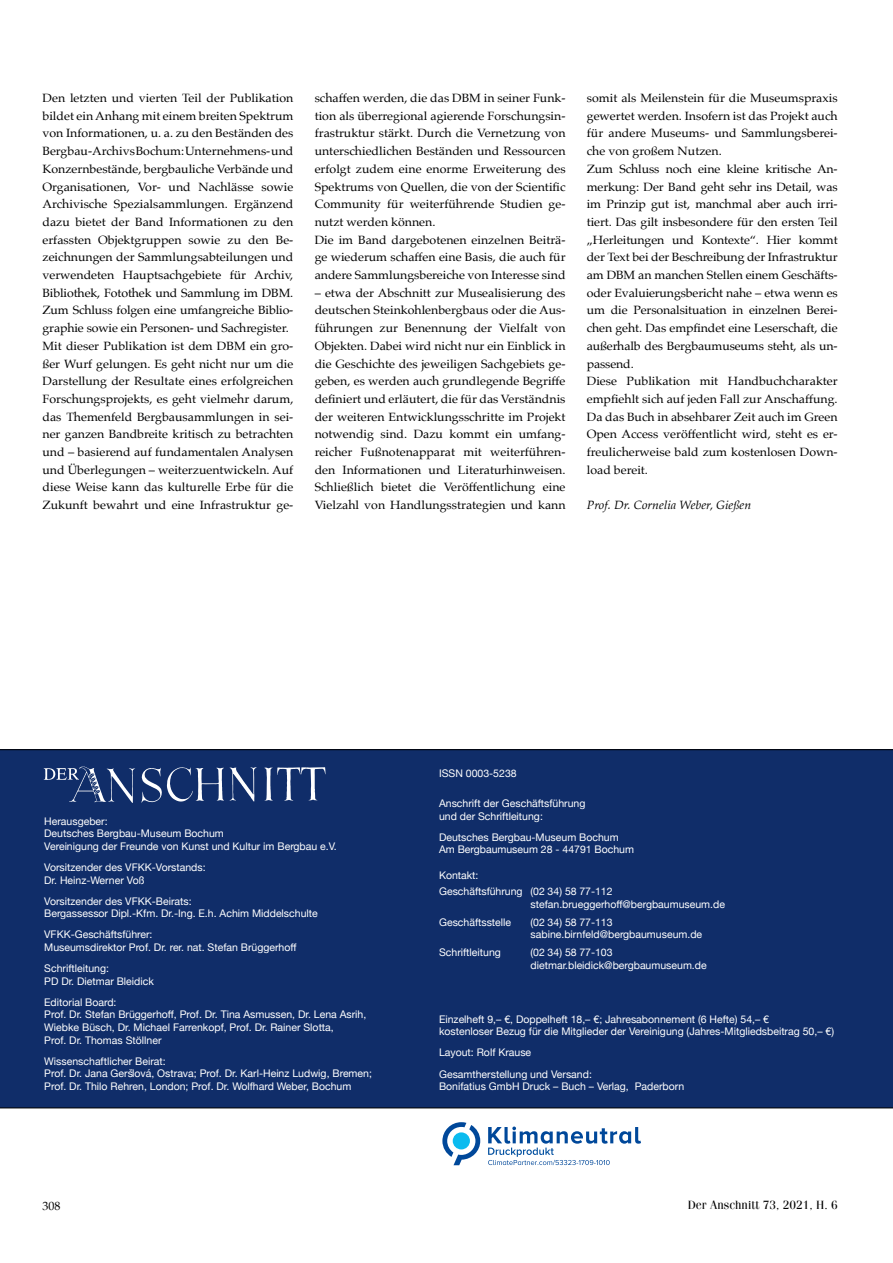
<style>
.page{position:relative;width:893px;height:1263px;background:#fff}
.page>*{position:absolute;margin:0;border:0;box-sizing:border-box;transform-origin:0 0}
.t1{font:12px/17.7px "Palatino";color:#000}
.t2{font:italic 12px "Palatino";color:#000}
.t3{font:12px "Fenice LT";color:#000}
.t4{font:10.5px/12.6px "Helvetica Neue";color:#fff}
</style>
<div class="page">
<div style="left:0;top:749px;width:893px;height:359px;background:#102d69"></div>
<svg style="left:442px;top:1122px;width:38px;height:43px"></svg>
<svg style="left:488px;top:1126px;width:153px;height:39px"></svg>
<img style="left:69px;top:766px;width:29px;height:36px">
<p class="t1" style="left:43px;top:89px;width:252px">Den letzten und vierten Teil der Publikation bildet ein Anhang mit einem breiten Spektrum von Informationen, u. a. zu den Beständen des Bergbau-Archivs Bochum: Unternehmens- und Konzernbestände, bergbauliche Verbände und Organisationen, Vor- und Nachlässe sowie Archivische Spezialsammlungen. Ergänzend dazu bietet der Band Informationen zu den erfassten Objektgruppen sowie zu den Be&shy;zeichnungen der Sammlungsabteilungen und verwendeten Hauptsachgebiete für Archiv, Bibliothek, Fotothek und Sammlung im DBM.<br>Zum Schluss folgen eine umfangreiche Biblio&shy;graphie sowie ein Personen- und Sachregister.<br>Mit dieser Publikation ist dem DBM ein gro&shy;ßer Wurf gelungen. Es geht nicht nur um die Darstellung der Resultate eines erfolgreichen Forschungsprojekts, es geht vielmehr darum, das Themenfeld Bergbausammlungen in sei&shy;ner ganzen Bandbreite kritisch zu betrachten und – basierend auf fundamentalen Analysen und Überlegungen – weiterzuentwickeln. Auf diese Weise kann das kulturelle Erbe für die Zukunft bewahrt und eine Infrastruktur ge-</p>
<p class="t1" style="left:315px;top:89px;width:252px">schaffen werden, die das DBM in seiner Funk&shy;tion als überregional agierende Forschungsin&shy;frastruktur stärkt. Durch die Vernetzung von unterschiedlichen Beständen und Ressourcen erfolgt zudem eine enorme Erweiterung des Spektrums von Quellen, die von der Scientific Community für weiterführende Studien ge&shy;nutzt werden können.<br>Die im Band dargebotenen einzelnen Beiträ&shy;ge wiederum schaffen eine Basis, die auch für andere Sammlungsbereiche von Interesse sind</p>
<p class="t1" style="left:315px;top:284px;width:252px;text-align:justify">– etwa der Abschnitt zur Musealisierung des deutschen Steinkohlenbergbaus oder die Aus&shy;führungen zur Benennung der Vielfalt von Objekten. Dabei wird nicht nur ein Einblick in die Geschichte des jeweiligen Sachgebiets ge&shy;geben, es werden auch grundlegende Begriffe definiert und erläutert, die für das Verständnis der weiteren Entwicklungsschritte im Projekt notwendig sind. Dazu kommt ein umfang&shy;reicher Fußnotenapparat mit weiterführen&shy;den Informationen und Literaturhinweisen.<br>Schließlich bietet die Veröffentlichung eine Vielzahl von Handlungsstrategien und kann</p>
<p class="t1" style="left:587px;top:89px;width:252px">somit als Meilenstein für die Museumspraxis gewertet werden. Insofern ist das Projekt auch für andere Museums- und Sammlungsberei&shy;che von großem Nutzen.<br>Zum Schluss noch eine kleine kritische An&shy;merkung: Der Band geht sehr ins Detail, was im Prinzip gut ist, manchmal aber auch irri&shy;tiert. Das gilt insbesondere für den ersten Teil „Herleitungen und Kontexte“. Hier kommt der Text bei der Beschreibung der Infrastruktur am DBM an manchen Stellen einem Geschäfts&shy;oder Evaluierungsbericht nahe – etwa wenn es um die Personalsituation in einzelnen Berei&shy;chen geht. Das empfindet eine Leserschaft, die außerhalb des Bergbaumuseums steht, als un&shy;passend.<br>Diese Publikation mit Handbuchcharakter empfiehlt sich auf jeden Fall zur Anschaffung.<br>Da das Buch in absehbarer Zeit auch im Green Open Access veröffentlicht wird, steht es er&shy;freulicherweise bald zum kostenlosen Down&shy;load bereit.</p>
<p class="t2" style="left:587px;top:495px;width:166px">Prof. Dr. Cornelia Weber, Gießen</p>
<p class="t4" style="left:44px;top:815px;width:294px">Herausgeber:<br>Deutsches Bergbau-Museum Bochum<br>Vereinigung der Freunde von Kunst und Kultur im Bergbau e.V.</p>
<p class="t4" style="left:44px;top:862px;width:163px">Vorsitzender des VFKK-Vorstands:<br>Dr. Heinz-Werner Voß</p>
<p class="t4" style="left:44px;top:895px;width:275px">Vorsitzender des VFKK-Beirats:<br>Bergassessor Dipl.-Kfm. Dr.-Ing. E.h. Achim Middelschulte</p>
<p class="t4" style="left:44px;top:929px;width:254px">VFKK-Geschäftsführer:<br>Museumsdirektor Prof. Dr. rer. nat. Stefan Brüggerhoff</p>
<p class="t4" style="left:44px;top:963px;width:111px">Schriftleitung:<br>PD Dr. Dietmar Bleidick</p>
<p class="t4" style="left:44px;top:996px;width:324px">Editorial Board:<br>Prof. Dr. Stefan Brüggerhoff, Prof. Dr. Tina Asmussen, Dr. Lena Asrih, Wiebke Büsch, Dr. Michael Farrenkopf, Prof. Dr. Rainer Slotta,<br>Prof. Dr. Thomas Stöllner</p>
<p class="t4" style="left:44px;top:1055px;width:329px">Wissenschaftlicher Beirat:<br>Prof. Dr. Jana Gersˇlová, Ostrava; Prof. Dr. Karl-Heinz Ludwig, Bremen;<br>Prof. Dr. Thilo Rehren, London; Prof. Dr. Wolfhard Weber, Bochum</p>
<p class="t4" style="left:439px;top:768px;width:79px">ISSN 0003-5238</p>
<p class="t4" style="left:439px;top:797px;width:148px">Anschrift der Geschäftsführung und der Schriftleitung:</p>
<p class="t4" style="left:439px;top:831px;width:197px">Deutsches Bergbau-Museum Bochum<br>Am Bergbaumuseum 28 - 44791 Bochum</p>
<p class="t4" style="left:439px;top:867px;width:175px;line-height:16.8px">Kontakt:<br>Geschäftsführung (02 34) 58 77-112</p>
<p class="t4" style="left:531px;top:898px;width:196px">stefan.brueggerhoff@bergbaumuseum.de</p>
<p class="t4" style="left:439px;top:916px;width:74px">Geschäftsstelle</p>
<p class="t4" style="left:531px;top:916px;width:173px">(02 34) 58 77-113 sabine.birnfeld@bergbaumuseum.de</p>
<p class="t4" style="left:439px;top:946px;width:63px">Schriftleitung</p>
<p class="t4" style="left:531px;top:946px;width:178px">(02 34) 58 77-103 dietmar.bleidick@bergbaumuseum.de</p>
<p class="t4" style="left:439px;top:1013px;width:396px">Einzelheft 9,– €, Doppelheft 18,– €; Jahresabonnement (6 Hefte) 54,– €<br>kostenloser Bezug für die Mitglieder der Vereinigung (Jahres-Mitgliedsbeitrag 50,– €)</p>
<p class="t4" style="left:439px;top:1043px;width:154px;line-height:21.1px">Layout: Rolf Krause<br>Gesamtherstellung und Versand:</p>
<p class="t4" style="left:439px;top:1081px;width:247px">Bonifatius GmbH Druck – Buch – Verlag, Paderborn</p>
<p class="t1" style="left:43px;top:1197px;width:19px">308</p>
<p class="t3" style="left:688px;top:1197px;width:152px">Der Anschnitt 73, 2021, H. 6</p>
</div>
